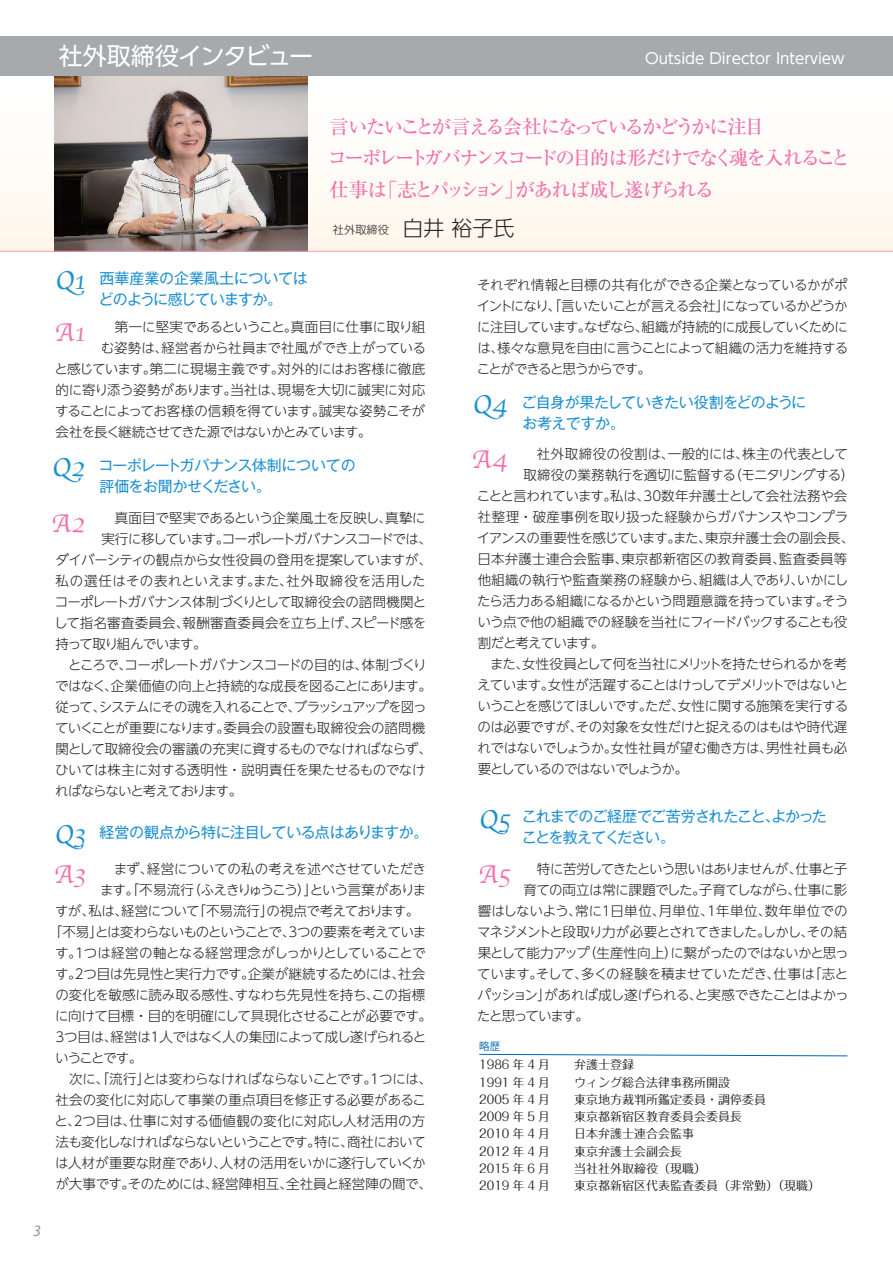
<style>
.page{position:relative;width:893px;height:1263px;background:#fff}
.page>*{position:absolute;margin:0;border:0;box-sizing:border-box;transform-origin:0 0}
.t1{font:27px/54.8px "Apple Chancery";color:#1d90d0}
.t2{font:27px "Apple Chancery";color:#f171ab}
.t3{font:24px "UD Shin Go Pro";letter-spacing:-.045em;color:#fff}
.t4{font:500 19.5px/31.5px "Ryumin Pro";letter-spacing:-.115em;color:#f171ab}
.t5{font:italic 15.9px "Myriad Pro";color:#939598}
.t6{font:15px/21px "Gothic MB101 Pro";letter-spacing:-.04em;color:#1d90d0}
.t7{font:15px/21px "Gothic MB101 Pro";letter-spacing:-.075em;color:#1d90d0}
.t8{font:15px "UD Shin Go Pro";color:#fff}
.t9{font:300 13.5px/21px "UD Shin Go NT Pro";letter-spacing:-.035em;color:#231f20;text-align:justify}
.t10{font:300 13.5px "UD Shin Go NT Pro";letter-spacing:-.015em;color:#231f20}
.t11{font:300 13.5px "UD Shin Go NT Pro";letter-spacing:-.08em;color:#231f20}
.t12{font:300 13.5px "UD Shin Go NT Pro";letter-spacing:-.065em;color:#231f20}
.t13{font:300 13.5px "UD Shin Go NT Pro";letter-spacing:-.005em;color:#231f20}
.t14{font:300 13.5px "UD Shin Go NT Pro";letter-spacing:-.055em;color:#231f20}
.t15{font:300 13.5px "UD Shin Go NT Pro";letter-spacing:.02em;color:#231f20}
.t16{font:300 13.5px "UD Shin Go NT Pro";letter-spacing:-.01em;color:#231f20}
.t17{font:300 13.5px "UD Shin Go NT Pro";letter-spacing:.015em;color:#231f20}
.t18{font:300 13.5px "UD Shin Go NT Pro";letter-spacing:-.06em;color:#231f20}
.t19{font:300 13.5px "UD Shin Go NT Pro";letter-spacing:.01em;color:#231f20}
.t20{font:300 13.5px "UD Shin Go NT Pro";color:#231f20}
.t21{font:300 13.5px "UD Shin Go NT Pro";letter-spacing:-.075em;color:#231f20}
.t22{font:300 13.5px "UD Shin Go NT Pro";letter-spacing:-.07em;color:#231f20}
.t23{font:300 13.5px "UD Shin Go NT Pro";letter-spacing:-.09em;color:#231f20}
.t24{font:300 13.5px "UD Shin Go NT Pro";letter-spacing:-.1em;color:#231f20}
.t25{font:12px/17.2px "Folk Pro";color:#231f20}
.t26{font:300 11.25px "UD Shin Go NT Pro";color:#231f20}
.t27{font:10.5px "Koz Go Pr 6 N";color:#0164b2}
.s1{font-size:21px}
.s2{color:#f171ab}
.s3{font-family:"Apple Chancery";font-size:27px}
</style>
<div class="page">
<svg style="left:0;top:76px;width:893px;height:175px"></svg>
<img style="left:55px;top:76px;width:253px;height:175px">
<hr style="left:0;top:251px;width:893px;height:1px;background:#f49bc3">
<div style="left:0;top:36px;width:893px;height:40px;background:#a8a9ad"></div>
<svg style="left:479px;top:1054px;width:369px;height:2px"></svg>
<p class="t3" style="left:59px;top:36px;width:256px">社外取締役インタビュー</p>
<p class="t8" style="left:645px;top:46px;width:201px">Outside Director Interview</p>
<p class="t4" style="left:327px;top:109px;width:524px">言いたいことが言える会社になっているかどうかに注目<br>コーポレートガバナンスコードの目的は形だけでなく魂を入れること仕事は「志とパッション」があれば成し遂げられる</p>
<p class="t26" style="left:333px;top:220px;width:183px">社外取締役 <span class="s1">白井 裕子氏</span></p>
<p class="t1" style="left:55px;top:254px;width:32px;line-height:52.3px">Q1<br><span class="s2">A1</span></p>
<p class="t6" style="left:98px;top:265px;width:211px">西華産業の企業風土についてはどのように感じていますか。</p>
<p class="t13" style="left:101px;top:316px;width:325px">　第一に堅実であるということ。真面目に仕事に取り組</p>
<p class="t16" style="left:101px;top:337px;width:327px">む姿勢は、経営者から社員まで社風ができ上がっている</p>
<p class="t9" style="left:55px;top:358px;width:372px">と感じています。第二に現場主義です。対外的にはお客様に徹底</p>
<p class="t10" style="left:56px;top:379px;width:371px">的に寄り添う姿勢があります。当社は、現場を大切に誠実に対応</p>
<p class="t9" style="left:55px;top:400px;width:371px">することによってお客様の信頼を得ています。誠実な姿勢こそが</p>
<p class="t12" style="left:56px;top:421px;width:317px">会社を長く継続させてきた源ではないかとみています。</p>
<p class="t1" style="left:51px;top:440px;width:36px;line-height:55.3px">Q2<br><span class="s2">A2</span></p>
<p class="t6" style="left:98px;top:453px;width:259px">コーポレートガバナンス体制についての評価をお聞かせください。</p>
<p class="t10" style="left:101px;top:506px;width:326px">　真面目で堅実であるという企業風土を反映し、真摯に</p>
<p class="t11" style="left:101px;top:527px;width:332px">実行に移しています。コーポレートガバナンスコードでは、</p>
<p class="t9" style="left:55px;top:548px;width:378px">ダイバーシティの観点から女性役員の登用を提案していますが、</p>
<p class="t15" style="left:56px;top:569px;width:372px">私の選任はその表れといえます。また、社外取締役を活用した</p>
<p class="t9" style="left:55px;top:590px;width:373px">コーポレートガバナンス体制づくりとして取締役会の諮問機関と</p>
<p class="t17" style="left:54px;top:611px;width:374px">して指名審査委員会、報酬審査委員会を立ち上げ、スピード感を</p>
<p class="t23" style="left:56px;top:632px;width:153px">持って取り組んでいます。</p>
<p class="t9" style="left:56px;top:653px;width:372px">　ところで、コーポレートガバナンスコードの目的は、体制づくり</p>
<p class="t9" style="left:55px;top:674px;width:378px">ではなく、企業価値の向上と持続的な成長を図ることにあります。</p>
<p class="t11" style="left:56px;top:695px;width:372px">従って、システムにその魂を入れることで、ブラッシュアップを図っ</p>
<p class="t16" style="left:55px;top:716px;width:372px">ていくことが重要になります。委員会の設置も取締役会の諮問機</p>
<p class="t9" style="left:56px;top:737px;width:378px">関として取締役会の審議の充実に資するものでなければならず、</p>
<p class="t9" style="left:55px;top:758px;width:372px">ひいては株主に対する透明性・説明責任を果たせるものでなけ</p>
<p class="t11" style="left:55px;top:780px;width:189px">ればならないと考えております。</p>
<p class="t6" style="left:55px;top:819px;width:375px"><span class="s3">Q3</span> 経営の観点から特に注目している点はありますか。</p>
<p class="t2" style="left:54px;top:853px;width:33px">A3</p>
<p class="t9" style="left:101px;top:858px;width:326px">　まず、経営についての私の考えを述べさせていただき</p>
<p class="t11" style="left:100px;top:879px;width:327px">ます。「不易流行（ふえきりゅうこう）」という言葉がありま</p>
<p class="t9" style="left:55px;top:900px;width:366px">すが、私は、経営について「不易流行」の視点で考えております。</p>
<p class="t12" style="left:49px;top:921px;width:379px">「不易」とは変わらないものということで、3つの要素を考えていま</p>
<p class="t9" style="left:55px;top:942px;width:372px">す。1つは経営の軸となる経営理念がしっかりとしていることで</p>
<p class="t9" style="left:55px;top:963px;width:372px">す。2つ目は先見性と実行力です。企業が継続するためには、社会</p>
<p class="t9" style="left:55px;top:984px;width:371px">の変化を敏感に読み取る感性、すなわち先見性を持ち、この指標</p>
<p class="t9" style="left:55px;top:1005px;width:378px">に向けて目標・目的を明確にして具現化させることが必要です。</p>
<p class="t9" style="left:56px;top:1026px;width:372px">3つ目は、経営は1人ではなく人の集団によって成し遂げられると</p>
<p class="t9" style="left:55px;top:1047px;width:89px">いうことです。</p>
<p class="t9" style="left:56px;top:1068px;width:378px">　次に、「流行」とは変わらなければならないことです。１つには、</p>
<p class="t13" style="left:56px;top:1089px;width:372px">社会の変化に対応して事業の重点項目を修正する必要があるこ</p>
<p class="t20" style="left:55px;top:1110px;width:372px">と、2つ目は、仕事に対する価値観の変化に対応し人材活用の方</p>
<p class="t9" style="left:56px;top:1131px;width:372px">法も変化しなければならないということです。特に、商社において</p>
<p class="t9" style="left:55px;top:1152px;width:372px">は人材が重要な財産であり、人材の活用をいかに遂行していくか</p>
<p class="t10" style="left:55px;top:1173px;width:378px">が大事です。そのためには、経営陣相互、全社員と経営陣の間で、</p>
<p class="t9" style="left:477px;top:274px;width:373px">それぞれ情報と目標の共有化ができる企業となっているかがポイントになり、「言いたいことが言える会社」になっているかどうかに注目しています。なぜなら、組織が持続的に成長していくためには、様々な意見を自由に言うことによって組織の活力を維持することができると思うからです。</p>
<p class="t1" style="left:472px;top:377px;width:38px">Q4<br><span class="s2">A4</span></p>
<p class="t6" style="left:522px;top:389px;width:286px">ご自身が果たしていきたい役割をどのようにお考えですか。</p>
<p class="t17" style="left:523px;top:443px;width:326px">　社外取締役の役割は、一般的には、株主の代表として</p>
<p class="t9" style="left:523px;top:464px;width:332px">取締役の業務執行を適切に監督する（モニタリングする）</p>
<p class="t10" style="left:477px;top:485px;width:372px">ことと言われています。私は、30数年弁護士として会社法務や会</p>
<p class="t9" style="left:478px;top:506px;width:372px">社整理・破産事例を取り扱った経験からガバナンスやコンプラ</p>
<p class="t9" style="left:477px;top:527px;width:379px">イアンスの重要性を感じています。また、東京弁護士会の副会長、</p>
<p class="t15" style="left:477px;top:548px;width:371px">日本弁護士連合会監事、東京都新宿区の教育委員、監査委員等</p>
<p class="t13" style="left:478px;top:569px;width:372px">他組織の執行や監査業務の経験から、組織は人であり、いかにし</p>
<p class="t9" style="left:477px;top:590px;width:372px">たら活力ある組織になるかという問題意識を持っています。そう</p>
<p class="t9" style="left:477px;top:611px;width:372px">いう点で他の組織での経験を当社にフィードバックすることも役</p>
<p class="t21" style="left:478px;top:632px;width:128px">割だと考えています。</p>
<p class="t12" style="left:478px;top:653px;width:371px">　また、女性役員として何を当社にメリットを持たせられるかを考</p>
<p class="t18" style="left:477px;top:674px;width:373px">えています。女性が活躍することはけっしてデメリットではないと</p>
<p class="t14" style="left:477px;top:695px;width:372px">いうことを感じてほしいです。ただ、女性に関する施策を実行する</p>
<p class="t9" style="left:477px;top:716px;width:371px">のは必要ですが、その対象を女性だけと捉えるのはもはや時代遅</p>
<p class="t9" style="left:477px;top:737px;width:371px">れではないでしょうか。女性社員が望む働き方は、男性社員も必</p>
<p class="t21" style="left:478px;top:758px;width:212px">要としているのではないでしょうか。</p>
<p class="t1" style="left:479px;top:792px;width:34px">Q5<br><span class="s2">A5</span></p>
<p class="t7" style="left:522px;top:804px;width:307px">これまでのご経歴でご苦労されたこと、よかったことを教えてください。</p>
<p class="t22" style="left:523px;top:858px;width:325px">　特に苦労してきたという思いはありませんが、仕事と子</p>
<p class="t9" style="left:523px;top:879px;width:325px">育ての両立は常に課題でした。子育てしながら、仕事に影</p>
<p class="t19" style="left:478px;top:900px;width:371px">響はしないよう、常に1日単位、月単位、1年単位、数年単位での</p>
<p class="t14" style="left:477px;top:921px;width:372px">マネジメントと段取り力が必要とされてきました。しかし、その結</p>
<p class="t9" style="left:478px;top:942px;width:372px">果として能力アップ（生産性向上）に繋がったのではないかと思っ</p>
<p class="t10" style="left:477px;top:963px;width:373px">ています。そして、多くの経験を積ませていただき、仕事は「志と</p>
<p class="t9" style="left:478px;top:984px;width:373px">パッション」があれば成し遂げられる、と実感できたことはよかっ</p>
<p class="t24" style="left:477px;top:1005px;width:113px">たと思っています。</p>
<p class="t27" style="left:479px;top:1040px;width:22px">略歴</p>
<p class="t25" style="left:479px;top:1054px;width:342px">1986 年 4 月　　弁護士登録<br>1991 年 4 月　　ウィング総合法律事務所開設<br>2005 年 4 月　　東京地方裁判所鑑定委員・調停委員<br>2009 年 5 月　　東京都新宿区教育委員会委員長<br>2010 年 4 月　　日本弁護士連合会監事<br>2012 年 4 月　　東京弁護士会副会長<br>2015 年 6 月　　当社社外取締役（現職）<br>2019 年 4 月　　東京都新宿区代表監査委員（非常勤）（現職）</p>
<p class="t5" style="left:33px;top:1221px;width:9px">3</p>
</div>
